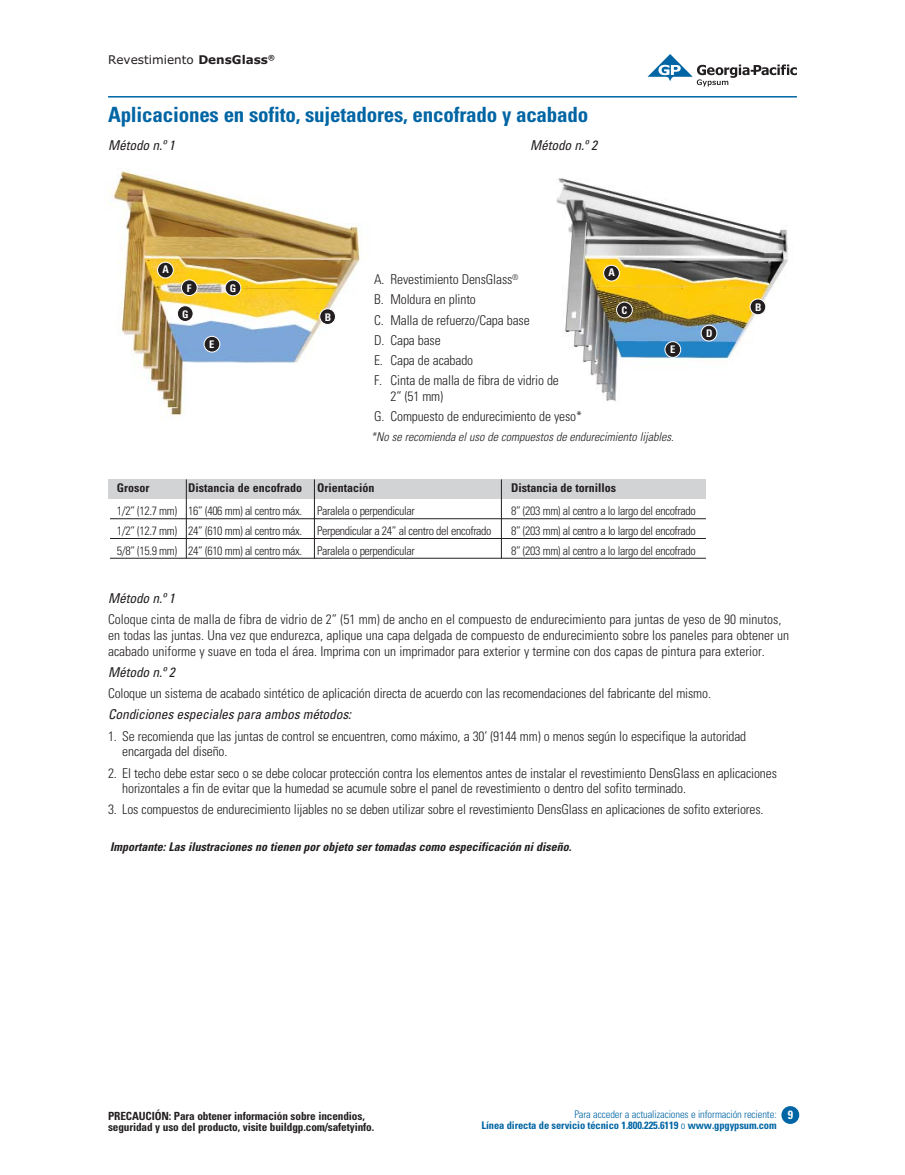
<style>
.page{position:relative;width:905px;height:1175px;background:#fff}
.page>*{position:absolute;margin:0;border:0;box-sizing:border-box;transform-origin:0 0}
.t1{font:700 condensed 21px "Univers LT Std";letter-spacing:-.01em;color:#0065a4}
.t2{font:300 condensed 13.5px/20.2px "Univers LT Std";letter-spacing:-.01em;color:#231f20}
.t3{font:italic condensed 13.5px "Univers LT Std";letter-spacing:-.01em;color:#231f20}
.t4{font:300 condensed 12px "Univers LT Std";letter-spacing:-.03em;color:#231f20}
.t5{font:italic 700 condensed 12px "Univers LT Std";color:#231f20}
.t6{font:700 condensed 12px "Univers LT Std";color:#231f20}
.t7{font:italic 300 condensed 12px "Univers LT Std";color:#231f20}
.t8{font:12px "Verdana";color:#231f20}
.t9{font:700 condensed 12px "Univers LT Std";color:#fff}
.t10{font:700 condensed 11.25px/11.2px "Univers LT Std";letter-spacing:-.01em;color:#231f20}
.t11{font:700 condensed 10.5px/11.2px "Univers LT Std";letter-spacing:-.01em;color:#0065a4;text-align:right}
.t12{font:700 condensed 10.5px "Univers LT Std";color:#fff}
.s1{font-weight:700}
.s2{font-weight:300}
</style>
<div class="page">
<div style="left:782px;top:1106px;width:16px;height:17px;background:#0065a4;border-radius:50%"></div>
<div style="left:781px;top:1106px;width:18px;height:17px;border:2px solid #0065a4;border-radius:50%"></div>
<svg style="left:647px;top:54px;width:149px;height:32px"></svg>
<hr style="left:108px;top:96px;width:688px;height:2px;background:#0065a4">
<img style="left:556px;top:178px;width:232px;height:223px">
<img style="left:112px;top:170px;width:249px;height:249px">
<div style="left:108px;top:479px;width:597px;height:19px;background:#d1d3d4"></div>
<hr style="left:110px;top:518px;width:596px;height:1px;background:#231f20">
<hr style="left:110px;top:538px;width:596px;height:1px;background:#231f20">
<hr style="left:110px;top:558px;width:596px;height:1px;background:#231f20">
<hr style="left:186px;top:479px;width:1px;height:79px;background:#231f20">
<div style="left:603px;top:265px;width:16px;height:16px;background:#231f20;border-radius:50%"></div>
<div style="left:603px;top:265px;width:16px;height:16px;border:1px solid #fff;border-radius:50%"></div>
<div style="left:750px;top:299px;width:15px;height:16px;background:#231f20;border-radius:50%"></div>
<div style="left:749px;top:298px;width:17px;height:17px;border:1px solid #fff;border-radius:50%"></div>
<div style="left:616px;top:302px;width:16px;height:16px;background:#231f20;border-radius:50%"></div>
<div style="left:616px;top:302px;width:16px;height:16px;border:1px solid #fff;border-radius:50%"></div>
<div style="left:701px;top:325px;width:16px;height:16px;background:#231f20;border-radius:50%"></div>
<div style="left:700px;top:325px;width:17px;height:16px;border:1px solid #fff;border-radius:50%"></div>
<div style="left:665px;top:342px;width:15px;height:15px;background:#231f20;border-radius:50%"></div>
<div style="left:664px;top:341px;width:17px;height:17px;border:1px solid #fff;border-radius:50%"></div>
<hr style="left:314px;top:479px;width:1px;height:79px;background:#231f20">
<hr style="left:501px;top:479px;width:1px;height:79px;background:#231f20">
<div style="left:157px;top:262px;width:16px;height:16px;background:#231f20;border-radius:50%"></div>
<div style="left:157px;top:262px;width:17px;height:16px;border:1px solid #fff;border-radius:50%"></div>
<div style="left:320px;top:309px;width:15px;height:15px;background:#231f20;border-radius:50%"></div>
<div style="left:319px;top:308px;width:17px;height:17px;border:1px solid #fff;border-radius:50%"></div>
<div style="left:181px;top:280px;width:16px;height:15px;background:#231f20;border-radius:50%"></div>
<div style="left:181px;top:279px;width:16px;height:17px;border:1px solid #fff;border-radius:50%"></div>
<div style="left:177px;top:306px;width:16px;height:15px;background:#231f20;border-radius:50%"></div>
<div style="left:177px;top:305px;width:16px;height:17px;border:1px solid #fff;border-radius:50%"></div>
<div style="left:204px;top:336px;width:16px;height:16px;background:#231f20;border-radius:50%"></div>
<div style="left:204px;top:336px;width:16px;height:16px;border:1px solid #fff;border-radius:50%"></div>
<div style="left:225px;top:280px;width:16px;height:16px;background:#231f20;border-radius:50%"></div>
<div style="left:225px;top:280px;width:16px;height:16px;border:1px solid #fff;border-radius:50%"></div>
<p class="t8" style="left:108px;top:55px;width:168px">Revestimiento <span class="s1">DensGlass</span><sup>®</sup></p>
<h1 class="t1" style="left:108px;top:104px;width:482px">Aplicaciones en sofito, sujetadores, encofrado y acabado</h1>
<p class="t3" style="left:108px;top:139px;width:68px">Método n.º 1</p>
<p class="t12" style="left:162px;top:265px;width:8px">A</p>
<p class="t12" style="left:187px;top:283px;width:6px">F</p>
<p class="t12" style="left:182px;top:309px;width:8px">G</p>
<p class="t12" style="left:230px;top:283px;width:8px">G</p>
<p class="t12" style="left:209px;top:339px;width:7px">E</p>
<p class="t3" style="left:530px;top:139px;width:68px">Método n.º 2</p>
<p class="t12" style="left:325px;top:312px;width:8px">B</p>
<p class="t12" style="left:608px;top:268px;width:8px">A</p>
<p class="t2" style="left:374px;top:270px;width:186px">A. Revestimiento DensGlass<sup>®<br></sup>B. Moldura en plinto<br>C. Malla de refuerzo/Capa base<br>D. Capa base<br>E. Capa de acabado<br>F. Cinta de malla de fibra de vidrio de</p>
<p class="t2" style="left:374px;top:387px;width:209px;text-indent:16px">2” (51 mm)<br>G. Compuesto de endurecimiento de yeso*</p>
<p class="t7" style="left:371px;top:431px;width:304px">*No se recomienda el uso de compuestos de endurecimiento lijables.</p>
<p class="t12" style="left:621px;top:305px;width:7px">C</p>
<p class="t12" style="left:755px;top:302px;width:8px">B</p>
<p class="t12" style="left:706px;top:328px;width:8px">D</p>
<p class="t12" style="left:670px;top:344px;width:7px">E</p>
<p class="t6" style="left:117px;top:482px;width:34px">Grosor</p>
<p class="t6" style="left:188px;top:482px;width:188px">Distancia de encofrado Orientación</p>
<p class="t6" style="left:511px;top:482px;width:107px">Distancia de tornillos</p>
<p class="t4" style="left:117px;top:505px;width:299px">1/2” (12.7 mm) 16” (406 mm) al centro máx. Paralela o perpendicular</p>
<p class="t4" style="left:511px;top:505px;width:186px">8” (203 mm) al centro a lo largo del encofrado</p>
<p class="t4" style="left:117px;top:525px;width:376px">1/2” (12.7 mm) 24” (610 mm) al centro máx. Perpendicular a 24” al centro del encofrado</p>
<p class="t4" style="left:511px;top:525px;width:186px">8” (203 mm) al centro a lo largo del encofrado</p>
<p class="t4" style="left:117px;top:545px;width:299px">5/8” (15.9 mm) 24” (610 mm) al centro máx. Paralela o perpendicular</p>
<p class="t4" style="left:511px;top:545px;width:186px">8” (203 mm) al centro a lo largo del encofrado</p>
<p class="t3" style="left:108px;top:592px;width:68px">Método n.º 1</p>
<p class="t2" style="left:108px;top:612px;width:682px;line-height:15.8px">Coloque cinta de malla de fibra de vidrio de 2” (51 mm) de ancho en el compuesto de endurecimiento para juntas de yeso de 90 minutos, en todas las juntas. Una vez que endurezca, aplique una capa delgada de compuesto de endurecimiento sobre los paneles para obtener un acabado uniforme y suave en toda el área. Imprima con un imprimador para exterior y termine con dos capas de pintura para exterior.</p>
<p class="t3" style="left:108px;top:666px;width:68px">Método n.º 2</p>
<p class="t2" style="left:108px;top:684px;width:604px">Coloque un sistema de acabado sintético de aplicación directa de acuerdo con las recomendaciones del fabricante del mismo.</p>
<p class="t3" style="left:108px;top:708px;width:245px">Condiciones especiales para ambos métodos:</p>
<p class="t2" style="left:122px;top:728px;width:625px;line-height:15.8px;text-indent:-14px">1. Se recomienda que las juntas de control se encuentren, como máximo, a 30’ (9144 mm) o menos según lo especifique la autoridad encargada del diseño.</p>
<p class="t2" style="left:122px;top:765px;width:656px;line-height:15.8px;text-indent:-14px">2. El techo debe estar seco o se debe colocar protección contra los elementos antes de instalar el revestimiento DensGlass en aplicaciones horizontales a fin de evitar que la humedad se acumule sobre el panel de revestimiento o dentro del sofito terminado.</p>
<p class="t2" style="left:108px;top:800px;width:657px">3. Los compuestos de endurecimiento lijables no se deben utilizar sobre el revestimiento DensGlass en aplicaciones de sofito exteriores.</p>
<p class="t5" style="left:110px;top:841px;width:463px">Importante: Las ilustraciones no tienen por objeto ser tomadas como especificación ni diseño.</p>
<p class="t10" style="left:108px;top:1110px;width:268px">PRECAUCIÓN: Para obtener información sobre incendios, seguridad y uso del producto, visite buildgp.com/safetyinfo.</p>
<p class="t11" style="left:481px;top:1109px;width:297px"><span class="s2">Para acceder a actualizaciones e información reciente:<br></span>Línea directa de servicio técnico 1.800.225.6119 <span class="s2">o</span> www.gpgypsum.com</p>
<p class="t9" style="left:787px;top:1109px;width:7px">9</p>
</div>
